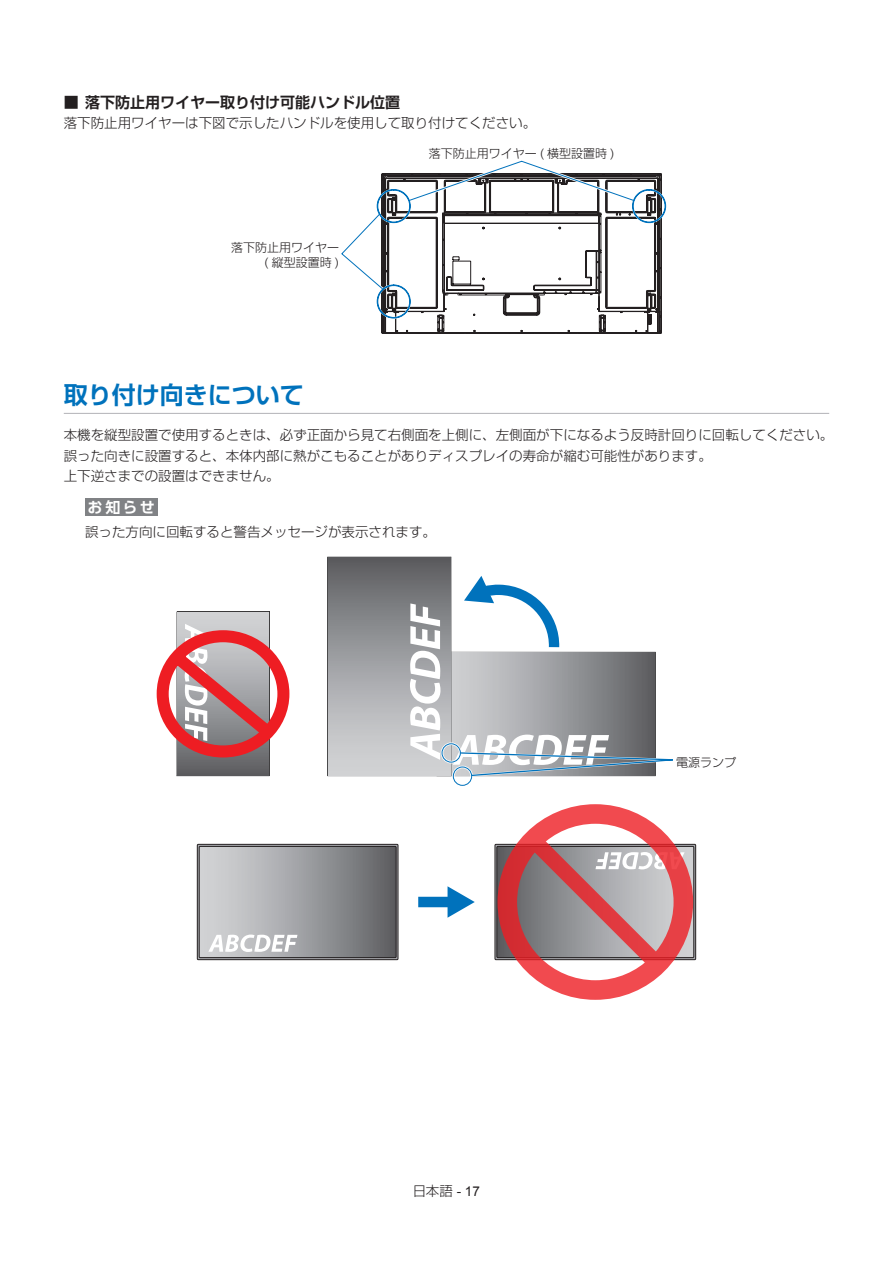
<style>
.page{position:relative;width:893px;height:1263px;background:#fff}
.page>*{position:absolute;margin:0;border:0;box-sizing:border-box;transform-origin:0 0}
.Head_2{font:700 24px "Shin Go Pro De";color:#0072bc}
.t1{font:700 15px "Shin Go Pro De";color:#231f20}
.t2{font:700 15px "UD Shin Go Pro De";color:#fff}
._00_body{font:300 13.5px "Shin Go Pro";color:#231f20}
.お知らせ_body_00{font:300 13.5px "Shin Go Pro";color:#231f20}
.キャプション{font:300 12px/14.4px "Shin Go Pro";color:#231f20;text-align:right}
.s1{font-family:"Arial";font-weight:400}
</style>
<div class="page">
<svg style="left:341px;top:160px;width:325px;height:174px"></svg>
<hr style="left:64px;top:413px;width:765px;height:1px;background:#b2b3b7">
<div style="left:85px;top:498px;width:72px;height:18px;background:#808285"></div>
<svg style="left:157px;top:611px;width:133px;height:165px"></svg>
<svg style="left:327px;top:557px;width:346px;height:229px"></svg>
<div style="left:418px;top:897px;width:34px;height:10px;background:#0072bc"></div>
<svg style="left:448px;top:886px;width:27px;height:32px"></svg>
<div style="left:197px;top:844px;width:201px;height:116px;border:1px solid #231f20"></div>
<svg style="left:201px;top:848px;width:193px;height:108px"></svg>
<div style="left:199px;top:846px;width:197px;height:112px;border:1px solid #231f20"></div>
<div style="left:497px;top:804px;width:196px;height:196px;border:20px solid #ee1d23;border-radius:50%"></div>
<svg style="left:497px;top:819px;width:197px;height:166px"></svg>
<p class="t1" style="left:64px;top:89px;width:338px">■ 落下防止用ワイヤー取り付け可能ハンドル位置</p>
<p class="_00_body" style="left:64px;top:112px;width:474px">落下防止用ワイヤーは下図で示したハンドルを使用して取り付けてください。</p>
<p class="キャプション" style="left:429px;top:145px;width:187px">落下防止用ワイヤー ( 横型設置時 )</p>
<p class="キャプション" style="left:231px;top:239px;width:109px">落下防止用ワイヤー( 縦型設置時 )</p>
<p class="Head_2" style="left:64px;top:375px;width:241px">取り付け向きについて</p>
<p class="_00_body" style="left:64px;top:424px;width:771px">本機を縦型設置で使用するときは、必ず正面から見て右側面を上側に、左側面が下になるよう反時計回りに回転してください。</p>
<p class="_00_body" style="left:64px;top:445px;width:650px">誤った向きに設置すると、本体内部に熱がこもることがありディスプレイの寿命が縮む可能性があります。</p>
<p class="_00_body" style="left:64px;top:465px;width:217px">上下逆さまでの設置はできません。</p>
<p class="t2" style="left:87px;top:495px;width:69px">お知らせ</p>
<p class="お知らせ_body_00" style="left:85px;top:521px;width:352px">誤った方向に回転すると警告メッセージが表示されます。</p>
<p class="_00_body" style="left:413px;top:1180px;width:69px">日本語 <span class="s1">- 17</span></p>
<p class="キャプション" style="left:676px;top:753px;width:61px">電源ランプ</p>
</div>
